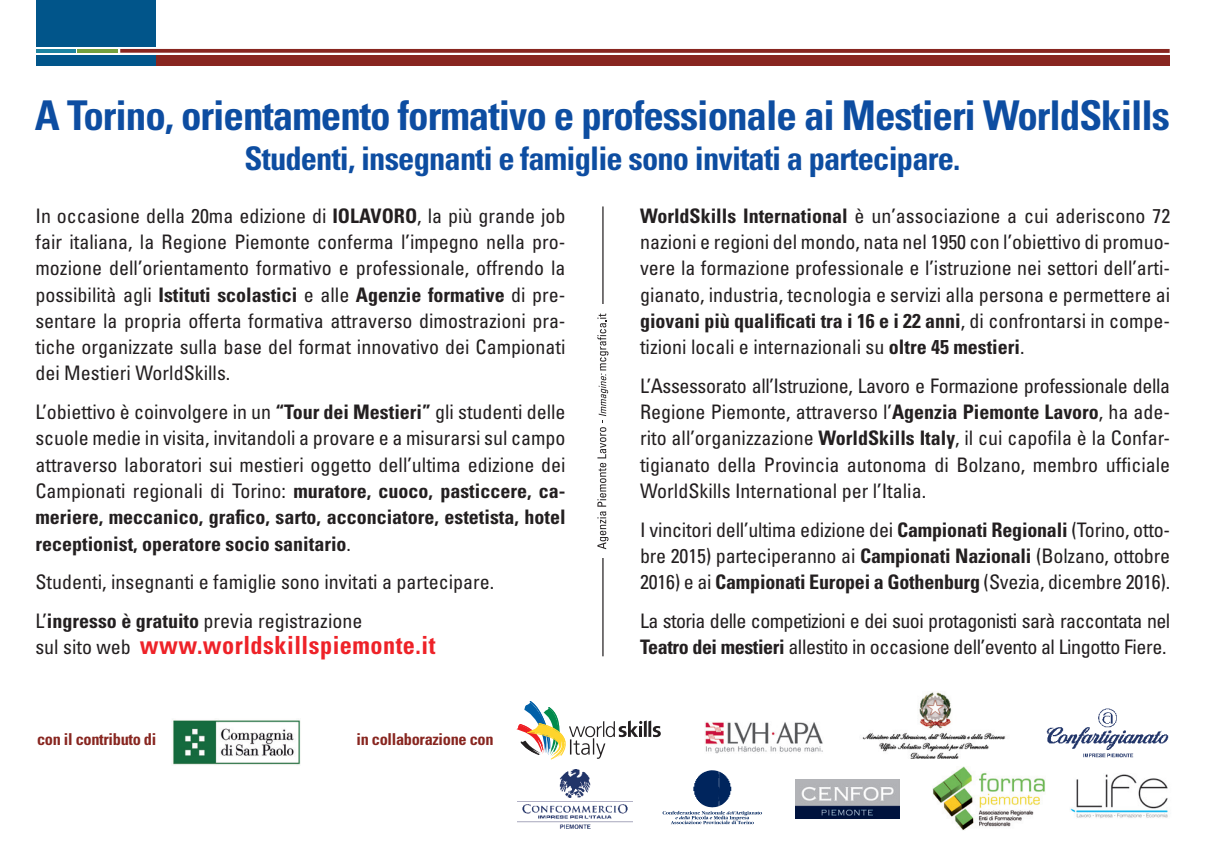
<style>
.page{position:relative;width:1205px;height:851px;background:#fff}
.page>*{position:absolute;margin:0;border:0;box-sizing:border-box;transform-origin:0 0}
.t1{font:700 condensed 41px "Univers";letter-spacing:-.025em;color:#0d4da1}
.t2{font:700 condensed 32.5px "Univers";letter-spacing:-.025em;color:#0d4da1}
.t3{font:700 condensed 25px "Univers";letter-spacing:.02em;color:#ee2228}
.t4{font:condensed 20px/26.2px "Univers";color:#231f20;text-align:justify}
.t5{font:condensed 20px/26.2px "Univers";letter-spacing:-.03em;color:#231f20}
.t6{font:700 condensed 16.25px "Univers";letter-spacing:-.02em;color:#882620}
.s1{font-weight:700}
.s2{font-weight:400;font-size:20px;color:#231f20}
</style>
<div class="page">
<div style="left:36px;top:55px;width:1133px;height:10px;background:#882620"></div>
<div style="left:36px;top:55px;width:120px;height:10px;background:#01558a"></div>
<div style="left:36px;top:0;width:120px;height:47px;background:#01558a"></div>
<hr style="left:36px;top:49px;width:40px;height:4px;background:#1d84a1">
<hr style="left:78px;top:49px;width:40px;height:4px;background:#74a03f">
<svg style="left:120px;top:49px;width:1049px;height:4px;background:#8d302a"></svg>
<hr style="left:602px;top:206px;width:1px;height:450px;background:#231f20">
<div style="left:592px;top:305px;width:21px;height:253px;background:#fff"></div>
<svg style="left:597px;top:313px;width:11px;height:236px"></svg>
<img style="left:173px;top:720px;width:128px;height:45px">
<img style="left:1046px;top:708px;width:123px;height:50px">
<img style="left:705px;top:722px;width:118px;height:31px">
<svg style="left:516px;top:701px;width:145px;height:58px"></svg>
<img style="left:517px;top:769px;width:115px;height:60px">
<hr style="left:706px;top:771px;width:1px;height:35px;background:#00255d">
<hr style="left:707px;top:770px;width:1px;height:36px;background:#00255d">
<hr style="left:708px;top:770px;width:1px;height:36px;background:#00255d">
<hr style="left:709px;top:770px;width:1px;height:37px;background:#00255d">
<hr style="left:710px;top:770px;width:1px;height:37px;background:#00255d">
<hr style="left:711px;top:770px;width:1px;height:37px;background:#00255d">
<hr style="left:712px;top:770px;width:1px;height:37px;background:#00255d">
<hr style="left:717px;top:771px;width:1px;height:35px;background:#00255d">
<hr style="left:716px;top:770px;width:1px;height:36px;background:#00255d">
<hr style="left:715px;top:770px;width:1px;height:36px;background:#00255d">
<hr style="left:714px;top:770px;width:1px;height:37px;background:#00255d">
<hr style="left:713px;top:770px;width:1px;height:37px;background:#00255d">
<hr style="left:704px;top:771px;width:1px;height:34px;background:#00255d">
<hr style="left:705px;top:771px;width:1px;height:35px;background:#00255d">
<hr style="left:719px;top:771px;width:1px;height:34px;background:#00255d">
<hr style="left:718px;top:771px;width:1px;height:35px;background:#00255d">
<svg style="left:662px;top:772px;width:100px;height:52px"></svg>
<img style="left:795px;top:779px;width:104px;height:39px">
<img style="left:932px;top:766px;width:113px;height:64px">
<img style="left:1070px;top:774px;width:98px;height:44px">
<img style="left:862px;top:692px;width:144px;height:67px">
<p class="t1" style="left:35px;top:90px;width:1136px">A Torino, orientamento formativo e professionale ai Mestieri WorldSkills</p>
<p class="t2" style="left:244px;top:138px;width:717px">Studenti, insegnanti e famiglie sono invitati a partecipare.</p>
<p class="t4" style="left:35px;top:202px;width:532px">In occasione della 20ma edizione di <span class="s1">IOLAVORO</span>, la più grande job fair italiana, la Regione Piemonte conferma l’impegno nella pro&shy;mozione dell’orientamento formativo e professionale, offrendo la possibilità agli <span class="s1">Istituti scolastici</span> e alle <span class="s1">Agenzie formative</span> di pre&shy;sentare la propria offerta formativa attraverso dimostrazioni pra&shy;tiche organizzate sulla base del format innovativo dei Campionati dei Mestieri WorldSkills.</p>
<p class="t4" style="left:35px;top:398px;width:532px">L’obiettivo è coinvolgere in un <span class="s1">“Tour dei Mestieri”</span> gli studenti delle scuole medie in visita, invitandoli a provare e a misurarsi sul campo attraverso laboratori sui mestieri oggetto dell’ultima edizione dei Campionati regionali di Torino: <span class="s1">muratore, cuoco, pasticcere, ca&shy;meriere, meccanico, grafico, sarto, acconciatore, estetista, hotel receptionist, operatore socio sanitario</span>.</p>
<p class="t4" style="left:35px;top:568px;width:460px">Studenti, insegnanti e famiglie sono invitati a partecipare.</p>
<p class="t4" style="left:35px;top:607px;width:329px">L’<span class="s1">ingresso è gratuito</span> previa registrazione</p>
<p class="t3" style="left:35px;top:630px;width:401px"><span class="s2">sul sito web</span> www.worldskillspiemonte.it</p>
<p class="t4" style="left:640px;top:202px;width:532px"><span class="s1">WorldSkills International</span> è un’associazione a cui aderiscono 72 nazioni e regioni del mondo, nata nel 1950 con l’obiettivo di promuo&shy;vere la formazione professionale e l’istruzione nei settori dell’arti&shy;gianato, industria, tecnologia e servizi alla persona e permettere ai <span class="s1">giovani più qualificati tra i 16 e i 22 anni</span>, di confrontarsi in compe&shy;tizioni locali e internazionali su <span class="s1">oltre 45 mestieri</span>.</p>
<p class="t4" style="left:640px;top:372px;width:532px">L’Assessorato all’Istruzione, Lavoro e Formazione professionale della Regione Piemonte, attraverso l’<span class="s1">Agenzia Piemonte Lavoro</span>, ha ade&shy;rito all’organizzazione <span class="s1">WorldSkills Italy</span>, il cui capofila è la Confar&shy;tigianato della Provincia autonoma di Bolzano, membro ufficiale WorldSkills International per l’Italia.</p>
<p class="t4" style="left:640px;top:516px;width:532px">I vincitori dell’ultima edizione dei <span class="s1">Campionati Regionali</span> (Torino, otto&shy;bre 2015) parteciperanno ai <span class="s1">Campionati Nazionali</span> (Bolzano, ottobre 2016) e ai <span class="s1">Campionati Europei a Gothenburg</span> (Svezia, dicembre 2016).</p>
<p class="t5" style="left:640px;top:607px;width:532px">La storia delle competizioni e dei suoi protagonisti sarà raccontata nel<br><span class="s1">Teatro dei mestieri</span> allestito in occasione dell’evento al Lingotto Fiere.</p>
<p class="t6" style="left:37px;top:729px;width:121px">con il contributo di</p>
<p class="t6" style="left:356px;top:729px;width:139px">in collaborazione con</p>
</div>
